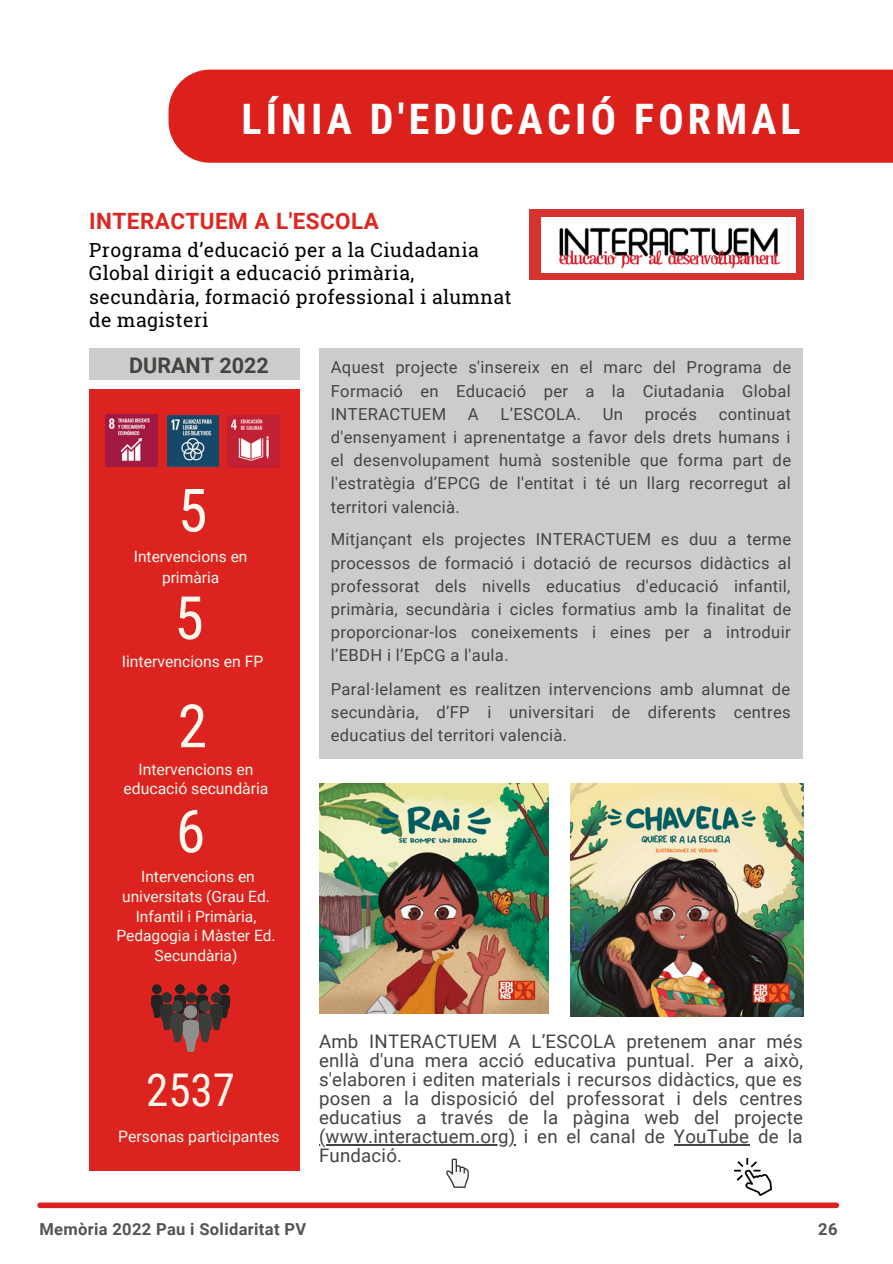
<style>
.page{position:relative;width:893px;height:1264px;background:#fff}
.page>*{position:absolute;margin:0;border:0;box-sizing:border-box;transform-origin:0 0}
.t1{font:59.7px "Roboto Condensed";color:#fff9ed}
.t2{font:45.15px "Roboto Condensed";color:#fff9ed}
.t3{font:700 42px "Roboto Condensed";letter-spacing:.1em;color:#fff}
.t4{font:700 22.5px "Roboto";letter-spacing:.02em;color:#de2721}
.t5{font:700 21.45px "Roboto";color:#444440}
.t6{font:19.35px/23.5px "Roboto Slab";letter-spacing:.02em;color:#000}
.t7{font:18.6px/19px "Roboto";letter-spacing:.015em;color:#444440;text-align:justify}
.t8{font:16.65px/23.2px "Roboto";letter-spacing:.02em;color:#444440;text-align:justify}
.t9{font:700 16.5px "Roboto";letter-spacing:.02em;color:#545454}
.t10{font:15.75px/18.8px "Roboto";color:#fff9ed;text-align:center}
.t11{font:15.6px/19.6px "Roboto";color:#fff9ed;text-align:center}
</style>
<div class="page">
<div style="left:529px;top:209px;width:274px;height:71px;background:#d63330"></div>
<img style="left:541px;top:217px;width:254px;height:55px">
<div style="left:89px;top:389px;width:210px;height:782px;background:#dd2320"></div>
<img style="left:227px;top:416px;width:52px;height:51px">
<img style="left:168px;top:416px;width:50px;height:50px">
<hr style="left:319px;top:1144px;width:196px;height:1px;background:#444440">
<hr style="left:674px;top:1144px;width:75px;height:1px;background:#444440">
<svg style="left:151px;top:984px;width:79px;height:67px"></svg>
<div style="left:184px;top:1005px;width:13px;height:13px;background:#8e8e8c;border-radius:50%"></div>
<div style="left:89px;top:348px;width:210px;height:31px;background:#ccc"></div>
<img style="left:106px;top:415px;width:52px;height:51px">
<div style="left:40px;top:1202px;width:796px;height:6px;background:#dd2320"></div>
<div style="left:319px;top:348px;width:483px;height:410px;background:#ccc"></div>
<div style="left:168px;top:70px;width:724px;height:93px;background:#dc211c"></div>
<img style="left:734px;top:1158px;width:37px;height:37px">
<svg style="left:446px;top:1158px;width:23px;height:29px"></svg>
<img style="left:319px;top:783px;width:229px;height:230px">
<img style="left:571px;top:783px;width:232px;height:233px">
<h3 class="t3" style="left:241px;top:95px;width:560px">LÍNIA D'EDUCACIÓ FORMAL</h3>
<h3 class="t4" style="left:89px;top:208px;width:291px">INTERACTUEM A L'ESCOLA</h3>
<p class="t6" style="left:89px;top:237px;width:424px">Programa d’educació per a la Ciudadania Global dirigit a educació primària, secundària, formació professional i alumnat de magisteri</p>
<p class="t5" style="left:129px;top:353px;width:141px">DURANT 2022</p>
<h1 class="t1" style="left:178px;top:476px;width:31px">5</h1>
<p class="t11" style="left:134px;top:545px;width:115px;line-height:21.5px">Intervencions en primària</p>
<h1 class="t1" style="left:174px;top:583px;width:31px">5</h1>
<p class="t10" style="left:122px;top:652px;width:143px">Iintervencions en FP</p>
<h1 class="t1" style="left:178px;top:692px;width:31px">2</h1>
<p class="t10" style="left:124px;top:760px;width:146px">Intervencions en educació secundària</p>
<h1 class="t1" style="left:176px;top:797px;width:31px">6</h1>
<p class="t11" style="left:116px;top:867px;width:161px">Intervencions en universitats (Grau Ed.<br>Infantil i Primària,<br>Pedagogia i Màster Ed.<br>Secundària)</p>
<p class="t8" style="left:331px;top:356px;width:462px">Aquest projecte s'insereix en el marc del Programa de Formació en Educació per a la Ciutadania Global INTERACTUEM</p>
<p class="t8" style="left:468px;top:402px;width:12px">A</p>
<p class="t8" style="left:500px;top:402px;width:82px">L’ESCOLA.</p>
<p class="t8" style="left:602px;top:402px;width:22px">Un</p>
<p class="t8" style="left:644px;top:402px;width:54px">procés</p>
<p class="t8" style="left:331px;top:402px;width:462px;text-indent:388px">continuat d'ensenyament i aprenentatge a favor dels drets humans i el desenvolupament humà sostenible que forma part de l'estratègia d’EPCG de l'entitat i té un llarg recorregut al territori valencià.</p>
<p class="t8" style="left:331px;top:528px;width:462px">Mitjançant els projectes INTERACTUEM es duu a terme processos de formació i dotació de recursos didàctics al professorat dels nivells educatius d'educació infantil, primària, secundària i cicles formatius amb la finalitat de proporcionar-los coneixements i eines per a introduir l’EBDH i l’EpCG a l'aula.</p>
<p class="t8" style="left:331px;top:677px;width:461px">Paral·lelament es realitzen intervencions amb alumnat de secundària, d’FP i universitari de diferents centres educatius del territori valencià.</p>
<h2 class="t2" style="left:146px;top:1064px;width:91px">2537</h2>
<p class="t10" style="left:118px;top:1127px;width:163px">Personas participantes</p>
<p class="t7" style="left:319px;top:1031px;width:485px">Amb INTERACTUEM A L’ESCOLA pretenem anar més enllà d'una mera acció educativa puntual. Per a això, s'elaboren i editen materials i recursos didàctics, que es posen a la disposició del professorat i dels centres educatius a través de la pàgina web del projecte (www.interactuem.org) i en el canal de YouTube de la Fundació.</p>
<p class="t9" style="left:39px;top:1219px;width:268px">Memòria 2022 Pau i Solidaritat PV</p>
<p class="t9" style="left:818px;top:1219px;width:21px">26</p>
</div>
